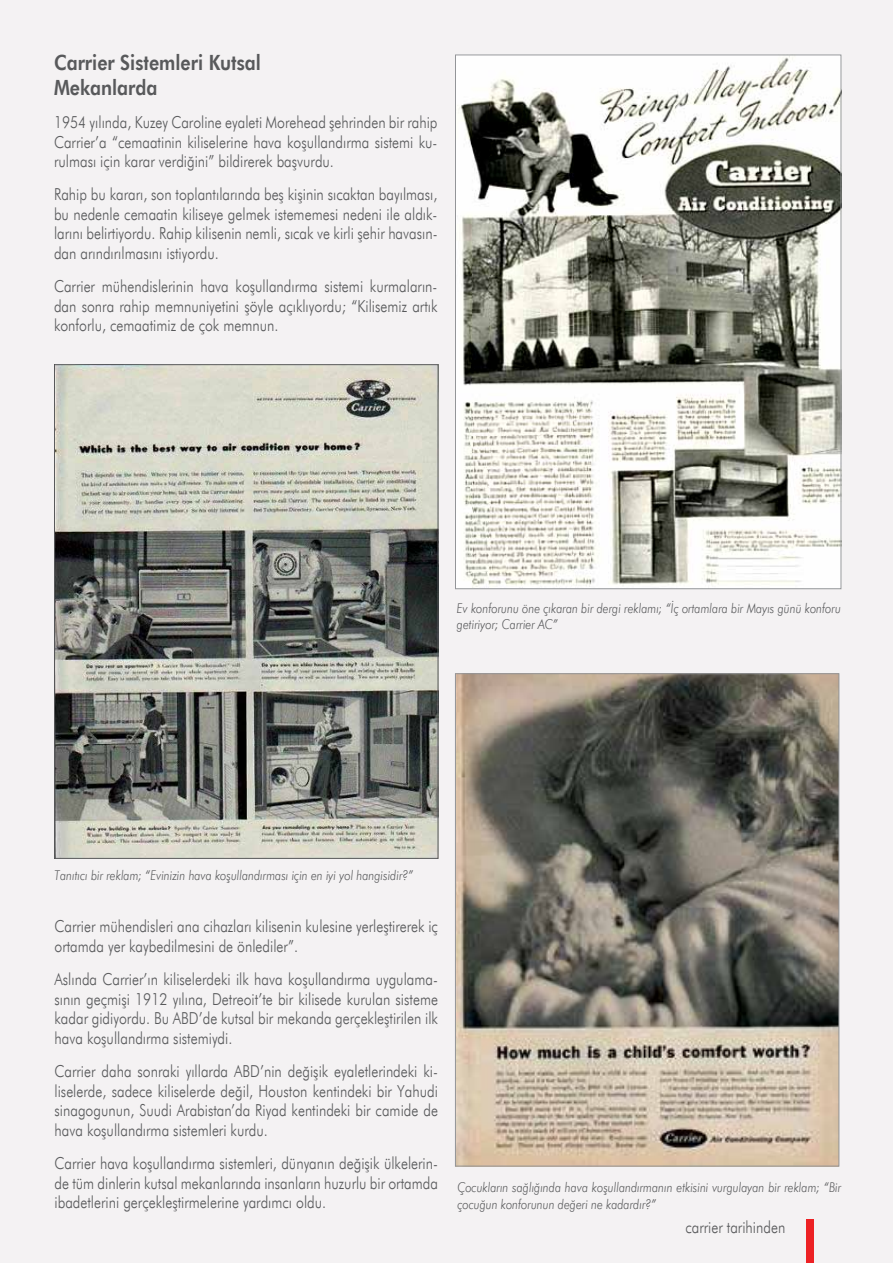
<style>
.page{position:relative;width:893px;height:1263px;background:#f4f2f3}
.page>*{position:absolute;margin:0;border:0;box-sizing:border-box;transform-origin:0 0}
.t1{font:800 21px/25.2px "Futura BT";color:#58595b;scale:.85 1}
.t2{font:300 16.5px/19.8px "Futura BT";color:#58595b;text-align:justify;scale:.85 1}
.t3{font:italic 300 13.5px/16.2px "Futura BT";color:#58595b;scale:.85 1}
</style>
<div class="page">
<div style="left:806px;top:1219px;width:8px;height:44px;background:#ed2124"></div>
<img style="left:56px;top:366px;width:380px;height:491px">
<img style="left:457px;top:57px;width:382px;height:530px">
<img style="left:457px;top:675px;width:380px;height:489px">
<p class="t1" style="left:54px;top:50px;width:245px">Carrier Sistemleri Kutsal<br>Mekanlarda</p>
<p class="t2" style="left:54px;top:112px;width:453px">1954 yılında, Kuzey Caroline eyaleti Morehead şehrinden bir rahip Carrier’a “cemaatinin kiliselerine hava koşullandırma sistemi ku&shy;rulması için karar verdiğini” bildirerek başvurdu.</p>
<p class="t2" style="left:54px;top:184px;width:453px">Rahip bu kararı, son toplantılarında beş kişinin sıcaktan bayılması, bu nedenle cemaatin kiliseye gelmek istememesi nedeni ile aldık&shy;larını belirtiyordu. Rahip kilisenin nemli, sıcak ve kirli şehir havasın&shy;dan arındırılmasını istiyordu.</p>
<p class="t2" style="left:54px;top:276px;width:453px">Carrier mühendislerinin hava koşullandırma sistemi kurmaların&shy;dan sonra rahip memnuniyetini şöyle açıklıyordu; “Kilisemiz artık konforlu, cemaatimiz de çok memnun.</p>
<p class="t3" style="left:457px;top:600px;width:453px">Ev konforunu öne çıkaran bir dergi reklamı; “İç ortamlara bir Mayıs günü konforu getiriyor; Carrier AC”</p>
<p class="t3" style="left:55px;top:866px;width:424px">Tanıtıcı bir reklam; “Evinizin hava koşullandırması için en iyi yol hangisidir?”</p>
<p class="t2" style="left:55px;top:916px;width:453px">Carrier mühendisleri ana cihazları kilisenin kulesine yerleştirerek iç ortamda yer kaybedilmesini de önlediler”.</p>
<p class="t2" style="left:55px;top:969px;width:453px">Aslında Carrier’ın kiliselerdeki ilk hava koşullandırma uygulama&shy;sının geçmişi 1912 yılına, Detreoit’te bir kilisede kurulan sisteme kadar gidiyordu. Bu ABD’de kutsal bir mekanda gerçekleştirilen ilk hava koşullandırma sistemiydi.</p>
<p class="t2" style="left:55px;top:1061px;width:453px">Carrier daha sonraki yıllarda ABD’nin değişik eyaletlerindeki ki&shy;liselerde, sadece kiliselerde değil, Houston kentindeki bir Yahudi sinagogunun, Suudi Arabistan’da Riyad kentindeki bir camide de hava koşullandırma sistemleri kurdu.</p>
<p class="t2" style="left:55px;top:1153px;width:453px">Carrier hava koşullandırma sistemleri, dünyanın değişik ülkelerin&shy;de tüm dinlerin kutsal mekanlarında insanların huzurlu bir ortamda ibadetlerini gerçekleştirmelerine yardımcı oldu.</p>
<p class="t3" style="left:457px;top:1179px;width:453px">Çocukların sağlığında hava koşullandırmanın etkisini vurgulayan bir reklam; “Bir çocuğun konforunun değeri ne kadardır?”</p>
<p class="t2" style="left:685px;top:1217px;width:119px">carrier tarihinden</p>
</div>
